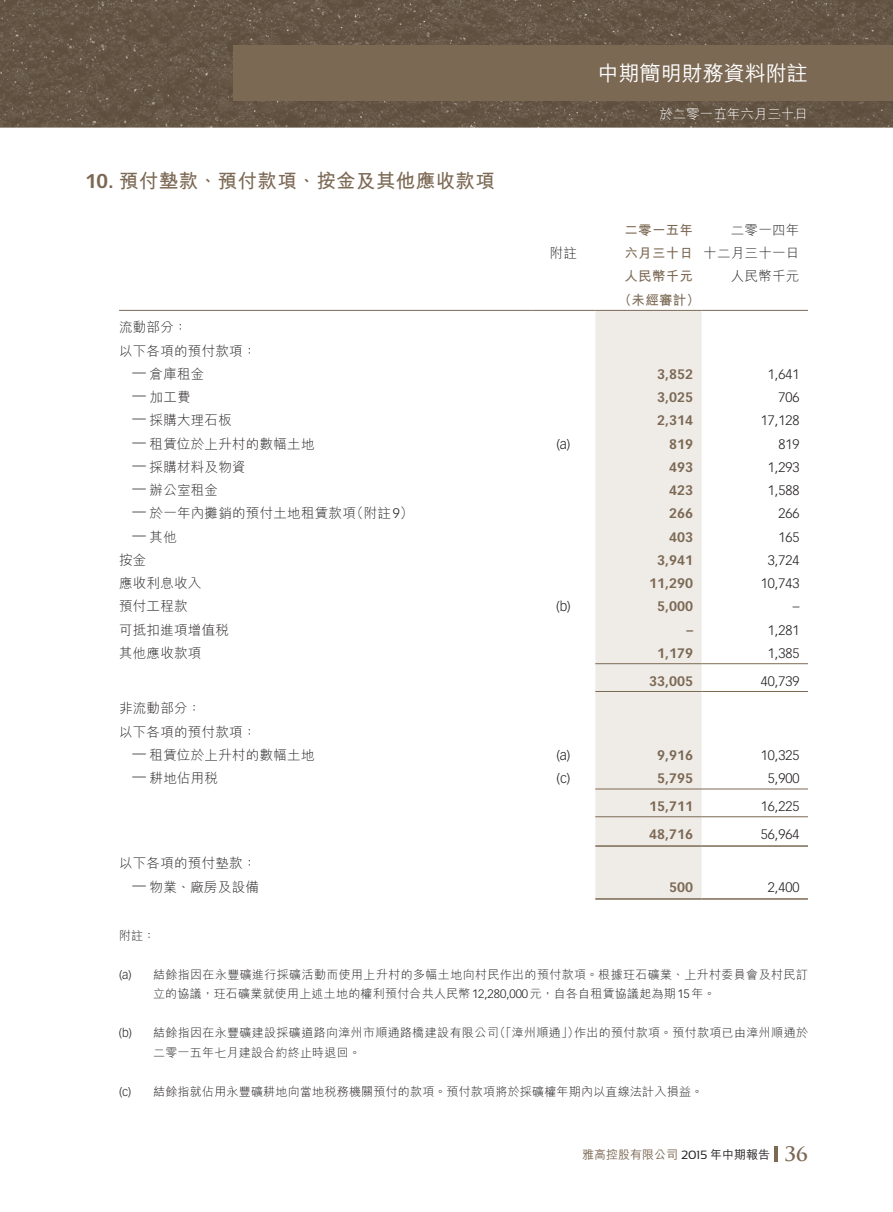
<style>
.page{position:relative;width:893px;height:1212px;background:#fff}
.page>*{position:absolute;margin:0;border:0;box-sizing:border-box;transform-origin:0 0}
.t1{font:500 21px "M Hei HK";color:#fff}
.t2{font:700 19.5px "M Hei HK";letter-spacing:.02em;color:#7c6954}
.t3{font:700 19.5px "Trajan Pro";color:#7c6954}
.t4{font:300 13.5px/23.2px "M Hei HK";letter-spacing:.02em;color:#231f20}
.t5{font:300 13.5px "Vectora LT Std";color:#231f20}
.t6{font:700 13.5px "Vectora LT Std";color:#7c6954}
.t7{font:700 13.5px/23.2px "M Hei HK";letter-spacing:.02em;color:#7c6954}
.t8{font:300 13.5px "M Hei HK";color:#fff}
.t9{font:300 12px "M Hei HK";letter-spacing:.03em;color:#231f20}
.t10{font:500 12px "M Hei HK";color:#7c6954}
.t11{font:300 12px "Vectora LT Std";color:#231f20}
.s1{font-family:"Vectora LT Std"}
.s2{font-family:"Sansation";font-weight:400;color:#231f20}
.s3{color:#231f20}
</style>
<div class="page">
<img style="left:0;top:0;width:893px;height:1162px">
<div style="left:234px;top:45px;width:659px;height:56px;background:#7c6954"></div>
<hr style="left:775px;top:1146px;width:3px;height:16px;background:#7c6954">
<div style="left:595px;top:311px;width:107px;height:587px;background:#efece8"></div>
<hr style="left:119px;top:310px;width:412px;height:1px;background:#7c6954">
<hr style="left:531px;top:310px;width:64px;height:1px;background:#7c6954">
<hr style="left:595px;top:310px;width:107px;height:1px;background:#7c6954">
<hr style="left:702px;top:310px;width:106px;height:1px;background:#7c6954">
<hr style="left:595px;top:663px;width:107px;height:1px;background:#7c6954">
<hr style="left:702px;top:663px;width:106px;height:1px;background:#7c6954">
<hr style="left:595px;top:691px;width:107px;height:1px;background:#7c6954">
<hr style="left:702px;top:691px;width:106px;height:1px;background:#7c6954">
<hr style="left:595px;top:789px;width:107px;height:1px;background:#7c6954">
<hr style="left:702px;top:789px;width:106px;height:1px;background:#7c6954">
<hr style="left:595px;top:816px;width:107px;height:1px;background:#7c6954">
<hr style="left:702px;top:816px;width:106px;height:1px;background:#7c6954">
<hr style="left:595px;top:845px;width:107px;height:2px;background:#7c6954">
<hr style="left:702px;top:845px;width:106px;height:2px;background:#7c6954">
<hr style="left:595px;top:898px;width:107px;height:2px;background:#7c6954">
<hr style="left:702px;top:898px;width:106px;height:2px;background:#7c6954">
<h1 class="t1" style="left:598px;top:58px;width:211px">中期簡明財務資料附註</h1>
<p class="t8" style="left:659px;top:107px;width:150px">於二零一五年六月三十日</p>
<h2 class="t2" style="left:85px;top:166px;width:411px"><span class="s1">10.</span> 預付墊款、預付款項、按金及其他應收款項</h2>
<p class="t4" style="left:550px;top:241px;width:29px">附註</p>
<p class="t7" style="left:624px;top:217px;width:70px">二零一五年六月三十日</p>
<p class="t4" style="left:703px;top:218px;width:98px;text-align:right">二零一四年<br>十二月三十一日人民幣千元</p>
<p class="t7" style="left:618px;top:263px;width:83px;text-align:center">人民幣千元（未經審計(</p>
<p class="t4" style="left:119px;top:315px;width:139px">流動部分：<br>以下各項的預付款項：</p>
<p class="t4" style="left:150px;top:362px;width:56px">倉庫租金</p>
<p class="t5" style="left:133px;top:364px;width:15px">—</p>
<p class="t6" style="left:657px;top:366px;width:37px">3,852</p>
<p class="t5" style="left:768px;top:366px;width:33px">1,641</p>
<p class="t4" style="left:150px;top:385px;width:43px">加工費</p>
<p class="t5" style="left:133px;top:387px;width:15px">—</p>
<p class="t6" style="left:657px;top:389px;width:37px">3,025</p>
<p class="t5" style="left:778px;top:389px;width:23px">706</p>
<p class="t4" style="left:150px;top:408px;width:84px">採購大理石板</p>
<p class="t5" style="left:133px;top:411px;width:15px">—</p>
<p class="t6" style="left:657px;top:412px;width:37px">2,314</p>
<p class="t5" style="left:761px;top:413px;width:40px">17,128</p>
<p class="t4" style="left:150px;top:432px;width:166px">租賃位於上升村的數幅土地</p>
<p class="t5" style="left:133px;top:434px;width:15px">—</p>
<p class="t5" style="left:556px;top:436px;width:16px">(a(</p>
<p class="t6" style="left:669px;top:436px;width:25px">819</p>
<p class="t5" style="left:778px;top:436px;width:23px">819</p>
<p class="t4" style="left:150px;top:455px;width:98px">採購材料及物資</p>
<p class="t5" style="left:133px;top:457px;width:15px">—</p>
<p class="t6" style="left:669px;top:459px;width:25px">493</p>
<p class="t5" style="left:768px;top:459px;width:33px">1,293</p>
<p class="t4" style="left:150px;top:478px;width:70px">辦公室租金</p>
<p class="t5" style="left:133px;top:480px;width:15px">—</p>
<p class="t6" style="left:669px;top:482px;width:25px">423</p>
<p class="t5" style="left:768px;top:482px;width:33px">1,588</p>
<p class="t4" style="left:150px;top:501px;width:208px">於一年內攤銷的預付土地租賃款項</p>
<p class="t4" style="left:350px;top:501px;width:64px">（附註 (<span class="s1">9</span></p>
<p class="t5" style="left:133px;top:504px;width:15px">—</p>
<p class="t6" style="left:669px;top:505px;width:25px">266</p>
<p class="t5" style="left:778px;top:506px;width:23px">266</p>
<p class="t4" style="left:150px;top:525px;width:29px">其他</p>
<p class="t5" style="left:133px;top:527px;width:15px">—</p>
<p class="t6" style="left:669px;top:528px;width:25px">403</p>
<p class="t5" style="left:778px;top:529px;width:23px">165</p>
<p class="t4" style="left:119px;top:548px;width:29px">按金</p>
<p class="t6" style="left:657px;top:552px;width:37px">3,941</p>
<p class="t5" style="left:768px;top:552px;width:33px">3,724</p>
<p class="t4" style="left:119px;top:571px;width:84px">應收利息收入</p>
<p class="t6" style="left:649px;top:575px;width:45px">11,290</p>
<p class="t5" style="left:761px;top:575px;width:40px">10,743</p>
<p class="t4" style="left:119px;top:594px;width:70px">預付工程款</p>
<p class="t5" style="left:556px;top:599px;width:16px">(b(</p>
<p class="t6" style="left:657px;top:598px;width:37px">5,000</p>
<p class="t5" style="left:793px;top:599px;width:8px">–</p>
<p class="t4" style="left:119px;top:618px;width:111px">可抵扣進項增值稅</p>
<p class="t6" style="left:686px;top:621px;width:8px">–</p>
<p class="t5" style="left:768px;top:622px;width:33px">1,281</p>
<p class="t4" style="left:119px;top:641px;width:84px">其他應收款項</p>
<p class="t6" style="left:657px;top:645px;width:37px">1,179</p>
<p class="t5" style="left:768px;top:645px;width:33px">1,385</p>
<p class="t6" style="left:649px;top:673px;width:45px">33,005</p>
<p class="t5" style="left:761px;top:673px;width:40px">40,739</p>
<p class="t4" style="left:119px;top:697px;width:139px">非流動部分：<br>以下各項的預付款項：</p>
<p class="t4" style="left:150px;top:743px;width:166px">租賃位於上升村的數幅土地</p>
<p class="t5" style="left:133px;top:745px;width:15px">—</p>
<p class="t5" style="left:556px;top:747px;width:16px">(a(</p>
<p class="t6" style="left:657px;top:747px;width:37px">9,916</p>
<p class="t5" style="left:761px;top:747px;width:40px">10,325</p>
<p class="t4" style="left:150px;top:766px;width:70px">耕地佔用稅</p>
<p class="t5" style="left:133px;top:768px;width:15px">—</p>
<p class="t5" style="left:556px;top:770px;width:15px">(c(</p>
<p class="t6" style="left:657px;top:770px;width:37px">5,795</p>
<p class="t5" style="left:768px;top:770px;width:33px">5,900</p>
<p class="t6" style="left:649px;top:798px;width:45px">15,711</p>
<p class="t5" style="left:761px;top:798px;width:40px">16,225</p>
<p class="t6" style="left:649px;top:826px;width:45px">48,716</p>
<p class="t5" style="left:761px;top:826px;width:40px">56,964</p>
<p class="t4" style="left:119px;top:851px;width:139px">以下各項的預付墊款：</p>
<p class="t4" style="left:150px;top:875px;width:111px">物業、廠房及設備</p>
<p class="t5" style="left:133px;top:877px;width:15px">—</p>
<p class="t6" style="left:669px;top:878px;width:25px">500</p>
<p class="t5" style="left:768px;top:879px;width:33px">2,400</p>
<p class="t9" style="left:119px;top:929px;width:38px">附註：</p>
<p class="t11" style="left:119px;top:967px;width:14px">)a(</p>
<p class="t11" style="left:119px;top:1026px;width:14px">)b(</p>
<p class="t11" style="left:119px;top:1084px;width:14px">)c(</p>
<p class="t9" style="left:153px;top:968px;width:656px">結餘指因在永豐礦進行採礦活動而使用上升村的多幅土地向村民作出的預付款項。根據玨石礦業、上升村委員會及村民訂</p>
<p class="t9" style="left:153px;top:988px;width:564px">立的協議，玨石礦業就使用上述土地的權利預付合共人民幣<span class="s1">12,280,000</span>元，自各自租賃協議起為期<span class="s1">15</span>年。</p>
<p class="t9" style="left:574px;top:1027px;width:235px">作出的預付款項。預付款項已由漳州順通於</p>
<p class="t9" style="left:494px;top:1027px;width:87px">（「漳州順通」）</p>
<p class="t9" style="left:153px;top:1027px;width:347px">結餘指因在永豐礦建設採礦道路向漳州市順通路橋建設有限公司</p>
<p class="t9" style="left:153px;top:1046px;width:209px">二零一五年七月建設合約終止時退回。</p>
<p class="t9" style="left:153px;top:1085px;width:551px">結餘指就佔用永豐礦耕地向當地稅務機關預付的款項。預付款項將於採礦權年期內以直線法計入損益。</p>
<p class="t10" style="left:582px;top:1146px;width:190px">雅高控股有限公司 <span class="s2">2015</span> <span class="s3">年中期報告</span></p>
<h2 class="t3" style="left:784px;top:1142px;width:25px">36</h2>
</div>
